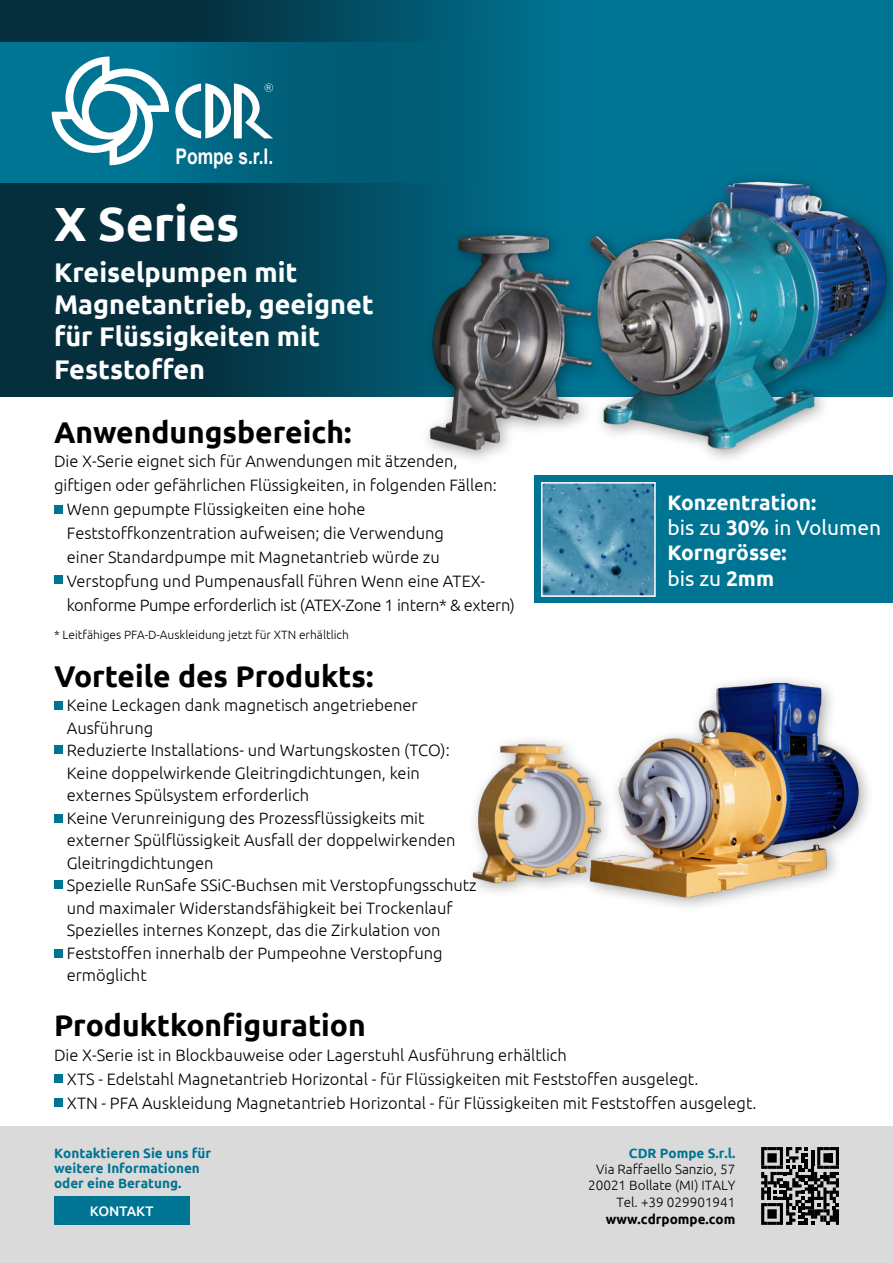
<style>
.page{position:relative;width:893px;height:1263px;background:#fff}
.page>*{position:absolute;margin:0;border:0;box-sizing:border-box;transform-origin:0 0}
.t1{font:700 48px "Ubuntu";color:#fff}
.t2{font:700 30px "Ubuntu";color:#000}
.t3{font:700 27px/32.4px "Ubuntu";color:#fff}
.t4{font:700 21.6px "Arial";color:#fff;scale:.81 1}
.t5{font:700 21px/25.2px "Ubuntu";color:#fff}
.t6{font:300 16.5px/22.5px "Ubuntu";color:#000}
.t7{font:300 16.5px "Ubuntu";letter-spacing:-.02em;color:#000}
.t8{font:500 13.8px "Ubuntu";color:#fff}
.t9{font:700 13.5px/15px "Ubuntu";color:#007493}
.t10{font:300 13.5px/16.2px "Ubuntu";color:#000;text-align:right}
.t11{font:700 13.5px "Ubuntu";color:#000}
.t12{font:300 12px "Ubuntu";color:#000}
.t13{font:6.3px "Arial";color:#fff}
.s1{font-weight:400}
</style>
<div class="page">
<div style="left:535px;top:476px;width:358px;height:127px;background:#007493"></div>
<img style="left:543px;top:484px;width:111px;height:111px">
<div style="left:541px;top:482px;width:115px;height:115px;border:1px solid #fff"></div>
<div style="left:0;top:0;width:893px;height:396px;background:#007493"></div>
<div style="left:0;top:1127px;width:893px;height:136px;background:#dadada"></div>
<svg style="left:0;top:0;width:521px;height:396px;background:#033d4e"></svg>
<div style="left:0;top:42px;width:486px;height:140px;background:linear-gradient(to right,#007897,#015770)"></div>
<svg style="left:52px;top:57px;width:117px;height:108px"></svg>
<svg style="left:175px;top:83px;width:98px;height:55px"></svg>
<svg style="left:761px;top:1147px;width:78px;height:78px"></svg>
<div style="left:420px;top:171px;width:473px;height:295px;background:#000;opacity:.37"></div>
<img style="left:418px;top:175px;width:475px;height:285px">
<img style="left:472px;top:678px;width:397px;height:229px">
<div style="left:54px;top:1196px;width:135px;height:28px;background:#007493"></div>
<div style="left:54px;top:505px;width:9px;height:8px;background:#007493"></div>
<div style="left:54px;top:702px;width:9px;height:8px;background:#007493"></div>
<div style="left:54px;top:1074px;width:9px;height:9px;background:#007493"></div>
<div style="left:54px;top:1098px;width:9px;height:9px;background:#007493"></div>
<div style="left:54px;top:745px;width:9px;height:9px;background:#007493"></div>
<div style="left:54px;top:949px;width:9px;height:9px;background:#007493"></div>
<div style="left:54px;top:814px;width:9px;height:9px;background:#007493"></div>
<div style="left:54px;top:880px;width:9px;height:9px;background:#007493"></div>
<div style="left:54px;top:576px;width:9px;height:8px;background:#007493"></div>
<p class="t13" style="left:267px;top:83px;width:6px">R</p>
<h3 class="t4" style="left:175px;top:142px;width:122px">Pompe s.r.l.</h3>
<h1 class="t1" style="left:54px;top:194px;width:187px">X Series</h1>
<h3 class="t3" style="left:54px;top:255px;width:321px">Kreiselpumpen mit<br>Magnetantrieb, geeignet für Flüssigkeiten mit<br>Feststoffen</h3>
<h2 class="t2" style="left:54px;top:414px;width:299px">Anwendungsbereich:</h2>
<p class="t6" style="left:54px;top:450px;width:405px">Die X-Serie eignet sich für Anwendungen mit ätzenden,</p>
<p class="t6" style="left:54px;top:474px;width:444px">giftigen oder gefährlichen Flüssigkeiten, in folgenden Fällen:</p>
<p class="t6" style="left:67px;top:498px;width:300px">Wenn gepumpte Flüssigkeiten eine hohe</p>
<p class="t6" style="left:67px;top:522px;width:379px">Feststoffkonzentration aufweisen; die Verwendung</p>
<p class="t6" style="left:67px;top:546px;width:375px">einer Standardpumpe mit Magnetantrieb würde zu</p>
<p class="t6" style="left:67px;top:570px;width:420px">Verstopfung und Pumpenausfall führen Wenn eine ATEX-</p>
<p class="t7" style="left:67px;top:595px;width:450px">konforme Pumpe erforderlich ist (ATEX-Zone 1 intern* &amp; extern)</p>
<p class="t12" style="left:54px;top:628px;width:296px">* Leitfähiges PFA-D-Auskleidung jetzt für XTN erhältlich</p>
<h2 class="t2" style="left:54px;top:658px;width:321px">Vorteile des Produkts:</h2>
<p class="t6" style="left:67px;top:694px;width:411px">Keine Leckagen dank magnetisch angetriebener Ausführung<br>Reduzierte Installations- und Wartungskosten (TCO):<br>Keine doppelwirkende Gleitringdichtungen, kein externes Spülsystem erforderlich<br>Keine Verunreinigung des Prozessflüssigkeits mit externer Spülflüssigkeit Ausfall der doppelwirkenden Gleitringdichtungen<br>Spezielle RunSafe SSiC-Buchsen mit Verstopfungsschutz und maximaler Widerstandsfähigkeit bei Trockenlauf Spezielles internes Konzept, das die Zirkulation von Feststoffen innerhalb der Pumpeohne Verstopfung ermöglicht</p>
<h2 class="t2" style="left:54px;top:1007px;width:313px">Produktkonfiguration</h2>
<p class="t5" style="left:668px;top:489px;width:215px">Konzentration:<br><span class="s1">bis zu</span> 30% <span class="s1">in Volumen<br></span>Korngrösse:<br><span class="s1">bis zu</span> 2mm</p>
<p class="t6" style="left:67px;top:1042px;width:691px;line-height:24px;text-indent:-13px">Die X-Serie ist in Blockbauweise oder Lagerstuhl Ausführung erhältlich<br>XTS - Edelstahl Magnetantrieb Horizontal - für Flüssigkeiten mit Feststoffen ausgelegt.<br>XTN - PFA Auskleidung Magnetantrieb Horizontal - für Flüssigkeiten mit Feststoffen ausgelegt.</p>
<p class="t9" style="left:54px;top:1145px;width:159px">Kontaktieren Sie uns für weitere Informationen oder eine Beratung.</p>
<p class="t9" style="left:629px;top:1145px;width:108px">CDR Pompe S.r.l.</p>
<p class="t10" style="left:588px;top:1161px;width:149px">Via Raffaello Sanzio, 57<br>20021 Bollate (MI) ITALY<br>Tel. +39 029901941</p>
<p class="t11" style="left:606px;top:1211px;width:131px">www.cdrpompe.com</p>
<p class="t8" style="left:90px;top:1202px;width:65px">KONTAKT</p>
</div>
